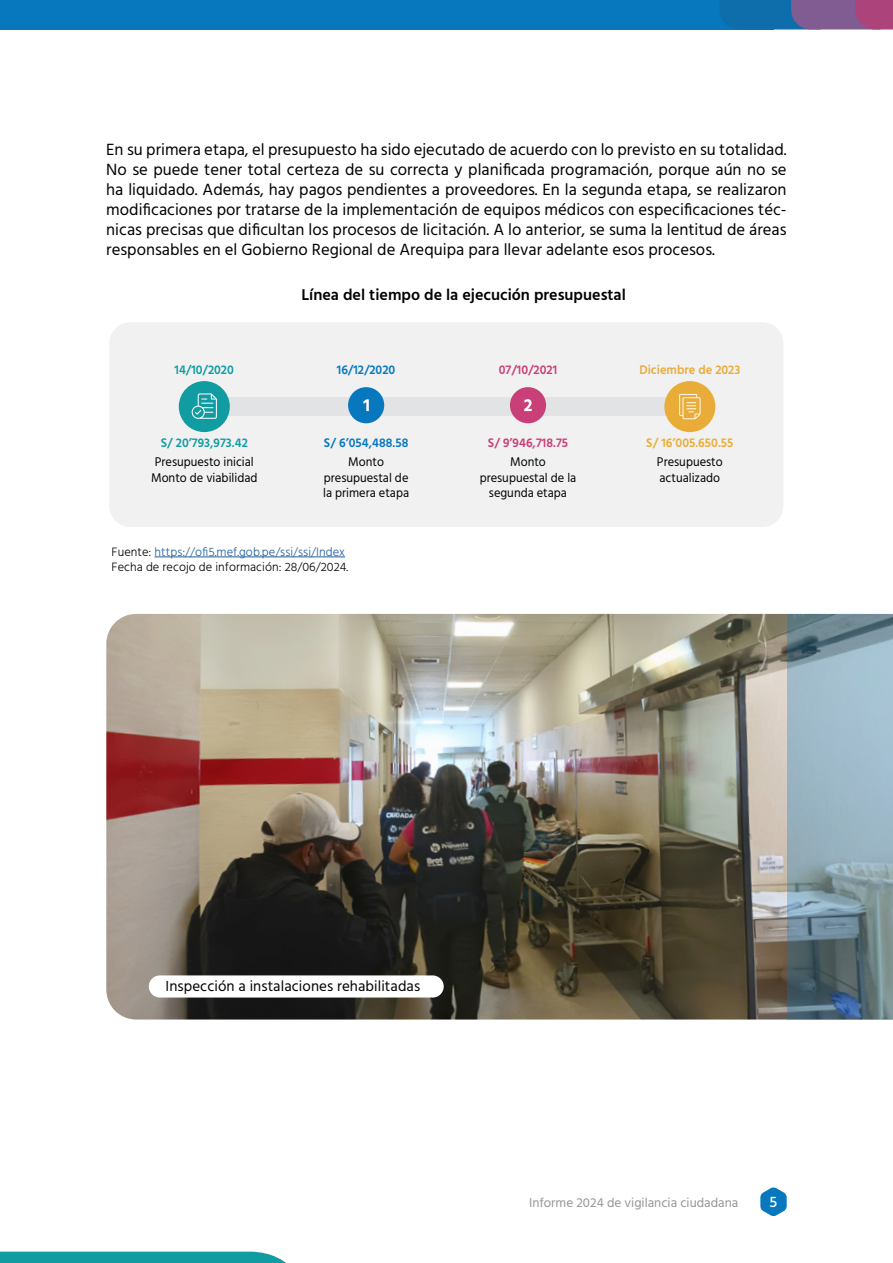
<style>
.page{position:relative;width:893px;height:1263px;background:#fff}
.page>*{position:absolute;margin:0;border:0;box-sizing:border-box;transform-origin:0 0}
.t1{font:16.65px/20px "Hind";color:#000;text-align:justify}
.t2{font:600 16.05px "Hind";color:#000}
.t3{font:500 15.45px "Hind";color:#fff}
.t4{font:15px "Hind";letter-spacing:.005em;color:#000}
.t5{font:13.2px "Hind";color:#939598}
.t6{font:12.9px/15.5px "Hind";color:#000;scale:.96 1}
.t7{font:600 12.9px "Hind";color:#e9ac38;scale:.96 1}
.t8{font:600 12.9px "Hind";letter-spacing:.005em;color:#119ca1;scale:.96 1}
.t9{font:600 12.9px "Hind";color:#0778be;scale:.96 1}
.t10{font:600 12.9px "Hind";letter-spacing:.005em;color:#c93f77;scale:.96 1}
.t11{font:300 12.45px/15px "Hind";letter-spacing:.005em;color:#000}
.s1{color:#215e9e}
</style>
<div class="page">
<svg style="left:760px;top:1187px;width:27px;height:29px"></svg>
<div style="left:0;top:0;width:773px;height:29px;background:#0778be"></div>
<svg style="left:720px;top:0;width:173px;height:29px;background:#585e98"></svg>
<svg style="left:0;top:1251px;width:286px;height:12px;background:#26a4a9"></svg>
<hr style="left:155px;top:556px;width:190px;height:1px;background:#215e9e">
<div style="left:109px;top:322px;width:674px;height:205px;background:#f1f1f2;border-radius:21px"></div>
<div style="left:203px;top:398px;width:490px;height:18px;background:#e2e3e4"></div>
<div style="left:179px;top:381px;width:51px;height:51px;background:#119ca1;border-radius:50%"></div>
<svg style="left:191px;top:393px;width:26px;height:26px"></svg>
<div style="left:348px;top:387px;width:36px;height:36px;background:#0778be;border-radius:50%"></div>
<svg style="left:363px;top:399px;width:6px;height:12px"></svg>
<div style="left:510px;top:387px;width:36px;height:36px;background:#c93f77;border-radius:50%"></div>
<svg style="left:524px;top:399px;width:8px;height:12px"></svg>
<div style="left:664px;top:381px;width:51px;height:51px;background:#e9ac38;border-radius:50%"></div>
<svg style="left:679px;top:394px;width:22px;height:25px"></svg>
<img style="left:106px;top:614px;width:787px;height:405px">
<div style="left:149px;top:975px;width:295px;height:22px;background:#fff;border-radius:11px"></div>
<svg style="left:787px;top:614px;width:105px;height:405px;background:#839da9"></svg>
<p class="t1" style="left:106px;top:140px;width:682px">En su primera etapa, el presupuesto ha sido ejecutado de acuerdo con lo previsto en su totalidad.<br>No se puede tener total certeza de su correcta y planificada programación, porque aún no se ha liquidado. Además, hay pagos pendientes a proveedores. En la segunda etapa, se realizaron modificaciones por tratarse de la implementación de equipos médicos con especificaciones téc&shy;nicas precisas que dificultan los procesos de licitación. A lo anterior, se suma la lentitud de áreas responsables en el Gobierno Regional de Arequipa para llevar adelante esos procesos.</p>
<p class="t2" style="left:301px;top:284px;width:326px">Línea del tiempo de la ejecución presupuestal</p>
<p class="t8" style="left:175px;top:361px;width:63px">14/10/2020</p>
<p class="t9" style="left:337px;top:361px;width:62px">16/12/2020</p>
<p class="t10" style="left:499px;top:361px;width:62px">07/10/2021</p>
<p class="t7" style="left:639px;top:361px;width:107px">Diciembre de 2023</p>
<p class="t8" style="left:161px;top:434px;width:92px">S/ 20’793,973.42</p>
<p class="t9" style="left:324px;top:434px;width:89px">S/ 6’054,488.58</p>
<p class="t10" style="left:488px;top:434px;width:85px">S/ 9’946,718.75</p>
<p class="t7" style="left:646px;top:434px;width:92px">S/ 16’005.650.55</p>
<p class="t6" style="left:151px;top:455px;width:112px">Presupuesto inicial<br>Monto de viabilidad</p>
<p class="t6" style="left:323px;top:455px;width:91px;text-align:center">Monto presupuestal de la primera etapa</p>
<p class="t6" style="left:480px;top:455px;width:102px;text-align:center">Monto presupuestal de la segunda etapa</p>
<p class="t6" style="left:657px;top:455px;width:70px">Presupuesto actualizado</p>
<p class="t11" style="left:112px;top:545px;width:238px">Fuente: <span class="s1">https://ofi5.mef.gob.pe/ssi/ssi/Index<br></span>Fecha de recojo de información: 28/06/2024.</p>
<p class="t4" style="left:166px;top:976px;width:256px">Inspección a instalaciones rehabilitadas</p>
<p class="t5" style="left:529px;top:1193px;width:211px">Informe 2024 de vigilancia ciudadana</p>
<p class="t3" style="left:769px;top:1191px;width:9px">5</p>
</div>
